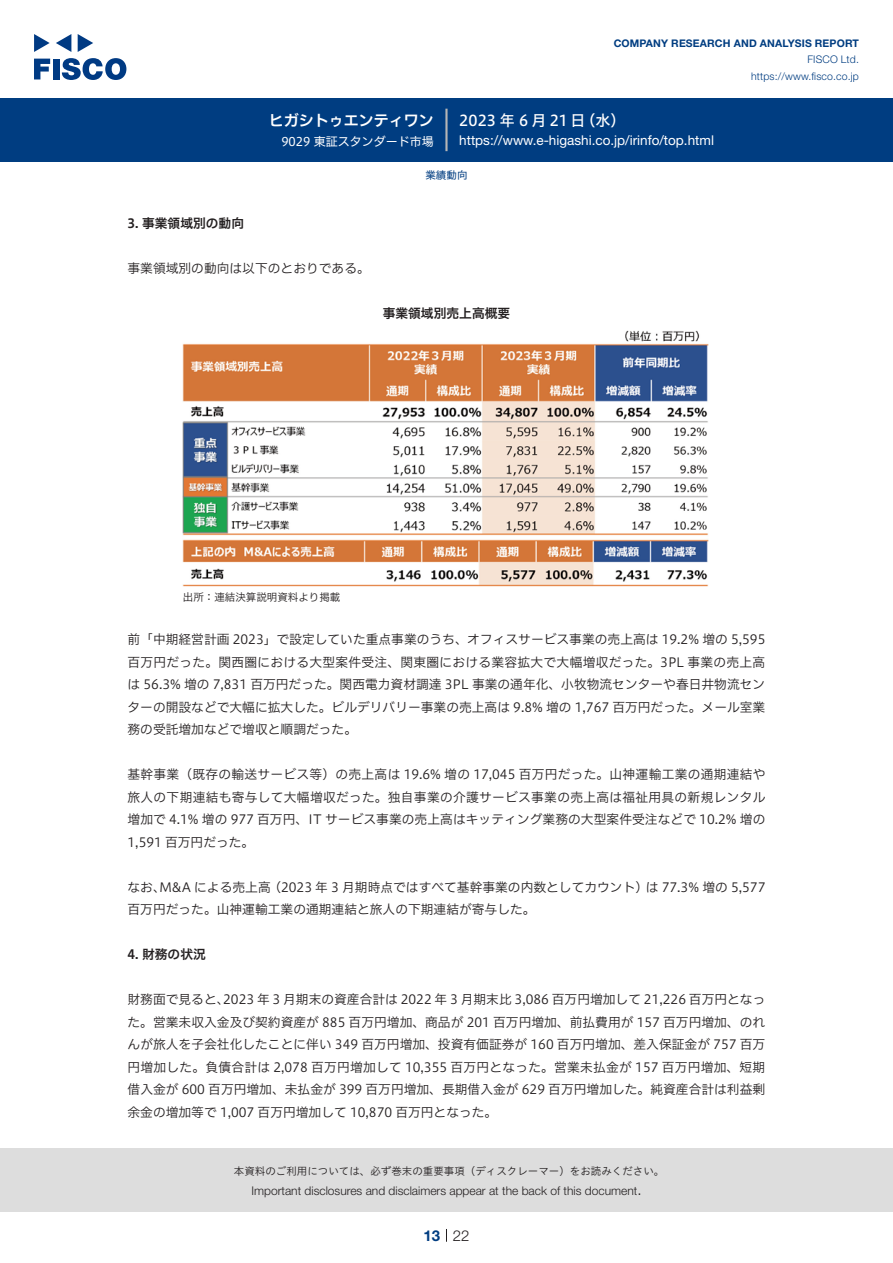
<style>
.page{position:relative;width:893px;height:1263px;background:#fff}
.page>*{position:absolute;margin:0;border:0;box-sizing:border-box;transform-origin:0 0}
.t1{font:15px "Hiragino UD Sans F Std N W5";letter-spacing:.175em;color:#fff}
.t2{font:15px "Hiragino UD Sans F Std N W6";color:#fff}
.t3{font:300 15px "Helvetica Neue LT Std";color:#231f20}
.t4{font:700 15px "Helvetica Neue LT Std";color:#003d81}
.t5{font:13.5px "Helvetica Neue LT Std";color:#fff}
.t6{font:12.75px/22.5px "Hiragino UD Sans F Std N W3";color:#231f20;text-align:justify}
.t7{font:12.75px "Hiragino UD Sans F Std N W6";color:#231f20}
.t8{font:300 12px "Helvetica Neue LT Std";color:#231f20}
.t9{font:12px "Hiragino UD Sans F Std N W4";color:#fff}
.t10{font:10.5px "Hiragino UD Sans Std W3";color:#231f20}
.t11{font:700 10.5px "Helvetica Neue LT Std";letter-spacing:.015em;color:#003d81}
.t12{font:300 10.5px/16.5px "Helvetica Neue LT Std";letter-spacing:.015em;color:#003d81;text-align:right}
.t13{font:10.5px "Hiragino UD Sans F Std N W3";color:#231f20}
.t14{font:10.5px "Hiragino UD Sans F Std N W4";color:#003d81}
</style>
<div class="page">
<div style="left:0;top:1148px;width:893px;height:64px;background:#ddd"></div>
<svg style="left:34px;top:59px;width:16px;height:20px"></svg>
<div style="left:53px;top:59px;width:6px;height:20px;background:#003a83"></div>
<svg style="left:62px;top:58px;width:64px;height:22px"></svg>
<svg style="left:34px;top:34px;width:16px;height:18px"></svg>
<svg style="left:78px;top:34px;width:15px;height:18px"></svg>
<svg style="left:56px;top:34px;width:15px;height:18px"></svg>
<div style="left:0;top:98px;width:893px;height:64px;background:#003d81"></div>
<hr style="left:445px;top:109px;width:3px;height:42px;background:#b5b5b6">
<svg style="left:446px;top:1229px;width:1px;height:13px"></svg>
<img style="left:183px;top:330px;width:526px;height:257px">
<p class="t2" style="left:269px;top:109px;width:167px">ヒガシトゥエンティワン</p>
<p class="t9" style="left:281px;top:132px;width:154px">9029 東証スタンダード市場</p>
<p class="t11" style="left:614px;top:37px;width:247px">COMPANY RESEARCH AND ANALYSIS REPORT</p>
<p class="t12" style="left:751px;top:51px;width:109px">FISCO Ltd. https://www.fisco.co j p.</p>
<p class="t1" style="left:581px;top:109px;width:46px">（水(</p>
<p class="t1" style="left:459px;top:109px;width:128px">2023年6月21日</p>
<p class="t5" style="left:459px;top:132px;width:256px">https://www -e. higashi.co j p. /irinfo/top.html</p>
<p class="t7" style="left:128px;top:214px;width:118px">3. 事業領域別の動向</p>
<p class="t6" style="left:128px;top:256px;width:244px">事業領域別の動向は以下のとおりである。</p>
<p class="t14" style="left:425px;top:167px;width:43px">業績動向</p>
<p class="t7" style="left:383px;top:304px;width:129px">事業領域別売上高概要</p>
<p class="t13" style="left:183px;top:589px;width:159px">出所：連結決算説明資料より掲載</p>
<p class="t6" style="left:128px;top:627px;width:639px">前「中期経営計画 2023」で設定していた重点事業のうち、オフィスサービス事業の売上高は 19.2% 増の 5,595百万円だった。関西圏における大型案件受注、関東圏における業容拡大で大幅増収だった。3PL 事業の売上高は 56.3% 増の 7,831 百万円だった。関西電力資材調達 3PL 事業の通年化、小牧物流センターや春日井物流センターの開設などで大幅に拡大した。ビルデリバリー事業の売上高は 9.8% 増の 1,767 百万円だった。メール室業務の受託増加などで増収と順調だった。</p>
<p class="t6" style="left:128px;top:762px;width:639px">基幹事業（既存の輸送サービス等）の売上高は 19.6% 増の 17,045 百万円だった。山神運輸工業の通期連結や旅人の下期連結も寄与して大幅増収だった。独自事業の介護サービス事業の売上高は福祉用具の新規レンタル増加で 4.1% 増の 977 百万円、IT サービス事業の売上高はキッティング業務の大型案件受注などで 10.2% 増の1,591 百万円だった。</p>
<p class="t6" style="left:646px;top:875px;width:121px">は 77.3% 増の 5,577</p>
<p class="t6" style="left:268px;top:875px;width:381px">（2023 年 3 月期時点ではすべて基幹事業の内数としてカウント）</p>
<p class="t6" style="left:128px;top:875px;width:409px">なお M、 &amp;A による売上高<br>百万円だった。山神運輸工業の通期連結と旅人の下期連結が寄与した。</p>
<p class="t7" style="left:128px;top:945px;width:80px">4. 財務の状況</p>
<p class="t6" style="left:223px;top:987px;width:544px">2023 年 3 月期末の資産合計は 2022 年 3 月期末比 3,086 百万円増加して 21,226 百万円となっ</p>
<p class="t6" style="left:128px;top:987px;width:639px;text-align:left">財務面で見ると、<br>た。営業未収入金及び契約資産が 885 百万円増加、商品が 201 百万円増加、前払費用が 157 百万円増加、のれんが旅人を子会社化したことに伴い 349 百万円増加、投資有価証券が 160 百万円増加、差入保証金が 757 百万円増加した。負債合計は 2,078 百万円増加して 10,355 百万円となった。営業未払金が 157 百万円増加、短期借入金が 600 百万円増加、未払金が 399 百万円増加、長期借入金が 629 百万円増加した。純資産合計は利益剰余金の増加等で 1,007 百万円増加して 10,870 百万円となった。</p>
<p class="t10" style="left:234px;top:1163px;width:432px">本資料のご利用については、必ず巻末の重要事項（ディスクレーマー）をお読みください。</p>
<p class="t3" style="left:637px;top:1180px;width:6px">.</p>
<p class="t8" style="left:251px;top:1183px;width:387px">Important disclosures and disclaimers appear at the back of this document</p>
<p class="t4" style="left:423px;top:1226px;width:18px">13</p>
<p class="t3" style="left:453px;top:1226px;width:18px">22</p>
</div>
